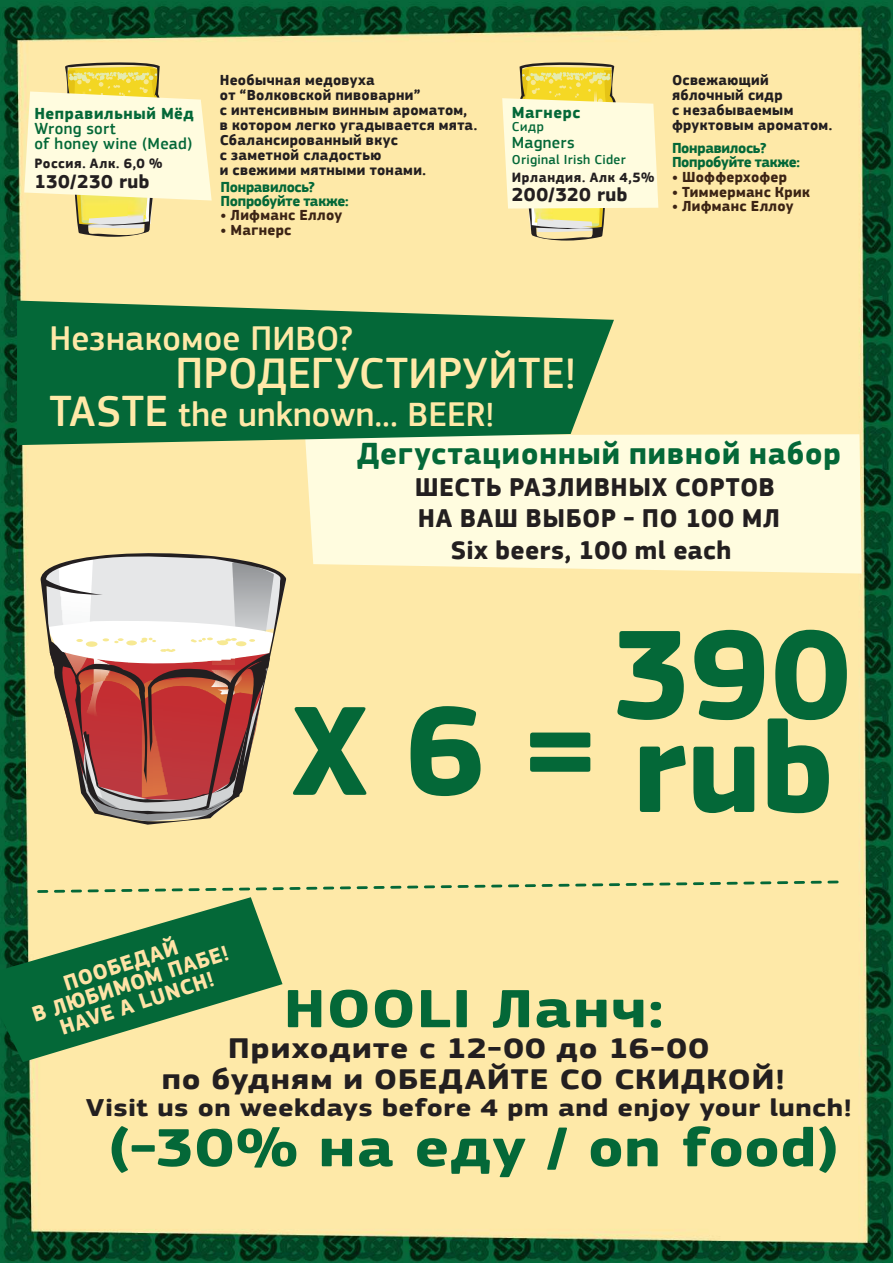
<style>
.page{position:relative;width:893px;height:1263px;background:#fff}
.page>*{position:absolute;margin:0;border:0;box-sizing:border-box;transform-origin:0 0}
.t1{font:700 132.45px "PF Square Sans Pro";color:#046838}
.t2{font:700 132px "PF Square Sans Pro";color:#046838}
.t3{font:700 55.8px "PF Square Sans Pro";letter-spacing:.01em;color:#046838;scale:1.17 1}
.t4{font:500 45px "PF Square Sans Pro";letter-spacing:.01em;color:#ffe9a8}
.t5{font:500 35.25px "PF Square Sans Pro";letter-spacing:.005em;color:#ffe9a8}
.t6{font:700 31.5px "PF Square Sans Pro";letter-spacing:.03em;color:#046838}
.t7{font:700 29.4px/30.8px "PF Square Sans Pro";letter-spacing:.025em;color:#231f20;text-align:center;scale:1.17 1}
.t8{font:700 26.55px/31.8px "PF Square Sans Pro";letter-spacing:.015em;color:#231f20;text-align:center}
.t9{font:700 25.2px "PF Square Sans Pro";letter-spacing:.01em;color:#231f20;scale:1.17 1}
.t10{font:700 22.35px/20.7px "PF Square Sans Pro";color:#ffe3a6;text-align:center}
.t11{font:700 19.65px "PF Square Sans Pro";letter-spacing:.015em;color:#231f20}
.t12{font:700 19.5px "PF Square Sans Pro";letter-spacing:.025em;color:#231f20}
.t13{font:500 16.5px/15px "PF Square Sans Pro";letter-spacing:.02em;color:#046838}
.t14{font:700 16.5px "PF Square Sans Pro";letter-spacing:.04em;color:#046838}
.t15{font:700 15px/15px "PF Square Sans Pro";letter-spacing:.02em;color:#231f20}
.t16{font:700 15px/14.2px "PF Square Sans Pro";letter-spacing:.02em;color:#3c2415}
.t17{font:700 15px/14.2px "PF Square Sans Pro";letter-spacing:-.02em;color:#046838}
.t18{font:700 13.95px "PF Square Sans Pro";letter-spacing:.045em;color:#231f20}
.t19{font:500 13.5px "PF Square Sans Pro";letter-spacing:.025em;color:#046838}
.s1{font-size:19.5px}
.s2{font-size:45px}
.s3{font-size:132.45px}
</style>
<div class="page">
<img style="left:0;top:0;width:893px;height:1263px">
<svg style="left:0;top:897px;width:282px;height:165px;background:#689a64"></svg>
<svg style="left:36px;top:879px;width:810px;height:15px;background:#e1da9b"></svg>
<svg style="left:502px;top:62px;width:156px;height:179px;background:#f7edb7"></svg>
<svg style="left:24px;top:62px;width:188px;height:175px;background:#f7edb8"></svg>
<div style="left:305px;top:434px;width:557px;height:139px;background:#fffcdf"></div>
<svg style="left:17px;top:301px;width:597px;height:144px;background:#247948"></svg>
<svg style="left:41px;top:541px;width:245px;height:284px;background:#cda190"></svg>
<p class="t14" style="left:34px;top:103px;width:161px">Неправильный Мёд</p>
<p class="t13" style="left:34px;top:122px;width:159px">Wrong sort<br>of honey wine (Mead)</p>
<p class="t18" style="left:34px;top:155px;width:130px">Россия. Алк. 6,0 %</p>
<h3 class="t12" style="left:34px;top:170px;width:117px">130/230 rub</h3>
<p class="t15" style="left:220px;top:73px;width:259px">Необычная медовуха<br>от “Волковской пивоварни”<br>с интенсивным винным ароматом, в котором легко угадывается мята.<br>Сбалансированный вкус<br>с заметной сладостью<br>и свежими мятными тонами.</p>
<p class="t17" style="left:221px;top:181px;width:130px">Понравилось?<br>Попробуйте также:</p>
<p class="t16" style="left:221px;top:209px;width:123px">• Лифманс Еллоу ï Магнерс</p>
<p class="t14" style="left:512px;top:103px;width:70px">Магнерс</p>
<p class="t19" style="left:512px;top:119px;width:33px">Сидр</p>
<p class="t13" style="left:512px;top:136px;width:64px">Magners</p>
<p class="t19" style="left:512px;top:155px;width:115px">Original Irish Cider</p>
<p class="t18" style="left:512px;top:169px;width:144px">Ирландия. Алк 4,5%</p>
<h3 class="t11" style="left:512px;top:183px;width:117px">200/320 <span class="s1">rub</span></h3>
<p class="t15" style="left:672px;top:73px;width:162px">Освежающий яблочный сидр<br>с незабываемым фруктовым ароматом.</p>
<p class="t17" style="left:672px;top:142px;width:130px">Понравилось?<br>Попробуйте также:</p>
<p class="t16" style="left:672px;top:170px;width:117px">• Шофферхофер</p>
<p class="t16" style="left:672px;top:185px;width:140px">• Тиммерманс Крик</p>
<p class="t16" style="left:672px;top:199px;width:123px">• Лифманс Еллоу</p>
<h3 class="t5" style="left:49px;top:318px;width:305px">Незнакомое ПИВО?</h3>
<h3 class="t4" style="left:176px;top:347px;width:402px">ПРОДЕГУСТИРУЙТЕ!</h3>
<h3 class="t5" style="left:49px;top:394px;width:447px"><span class="s2">TASTE</span> the unknown... BEER!</h3>
<h3 class="t6" style="left:357px;top:435px;width:485px">Дегустационный пивной набор</h3>
<h3 class="t8" style="left:415px;top:472px;width:367px">ШЕСТЬ РАЗЛИВНЫХ СОРТОВ<br>НА ВАШ ВЫБОР - ПО 100 МЛ<br>Six beers, 100 ml each</h3>
<h1 class="t1" style="left:612px;top:596px;width:240px">390</h1>
<h2 class="t2" style="left:291px;top:672px;width:545px">X6=<span class="s3">rub</span></h2>
<h3 class="t10" style="left:24px;top:986px;width:207px;rotate:-18deg">ПООБЕДАЙ<br>В ЛЮБИМОМ ПАБЕ!<br>HAVE A LUNCH!</h3>
<h3 class="t3" style="left:283px;top:975px;width:326px">HOOLI Ланч:</h3>
<h3 class="t7" style="left:162px;top:1034px;width:534px">Приходите с 12-00 до 16-00<br>по будням и ОБЕДАЙТЕ СО СКИДКОЙ!</h3>
<h3 class="t9" style="left:86px;top:1093px;width:657px">Visit us on weekdays before 4 pm and enjoy your lunch!</h3>
<h3 class="t3" style="left:108px;top:1114px;width:626px">(-30% на еду / on food)</h3>
</div>
